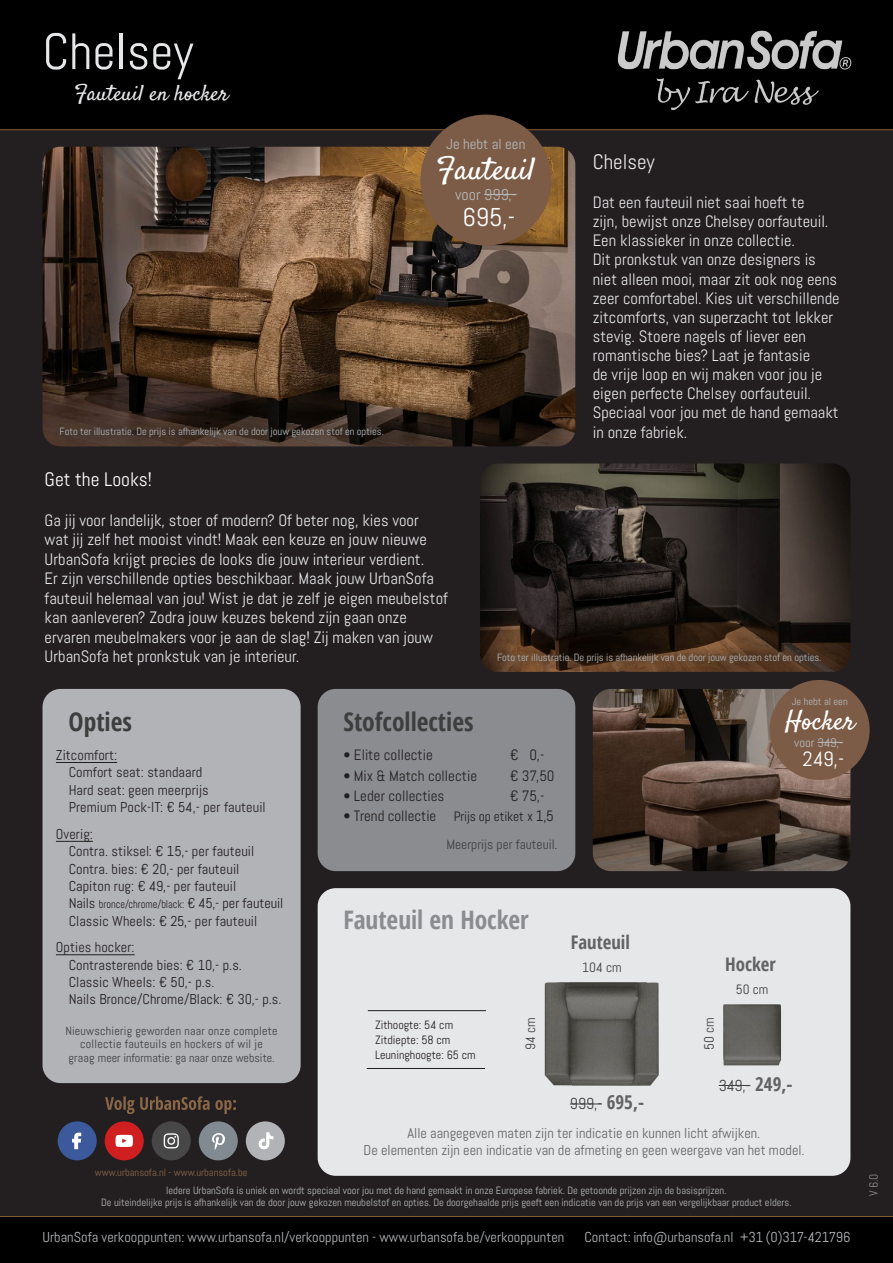
<style>
.page{position:relative;width:893px;height:1263px;background:#231f20}
.page>*{position:absolute;margin:0;border:0;box-sizing:border-box;transform-origin:0 0}
.t1{font:51px "Abel";color:#e6e7e9}
.t2{font:31.5px "Satisfy";color:#fff}
.t3{font:26.85px "Satisfy";color:#fff}
.t4{font:25.65px "Abel";color:#fff}
.t5{font:700 condensed 25.5px "Open Sans";color:#3e3e3f}
.t6{font:700 condensed 25.5px "Open Sans";color:#8a8c8f}
.t7{font:22.2px "Satisfy";color:#e6e7e9}
.t8{font:21px "Abel";color:#e6e7e9}
.t9{font:20.55px "Abel";color:#fff}
.t10{font:19.5px "Abel";color:#fff}
.t11{font:700 condensed 18.75px "Open Sans";color:#636366}
.t12{font:16.5px/19px "Abel";color:#e6e7e9}
.t13{font:15.9px "Abel";color:#3e3e3f}
.t14{font:15.6px "Abel";color:#b6b9bb}
.t15{font:15px "Abel";color:#231f20}
.t16{font:14.55px "Abel";color:#b6b9bb}
.t17{font:14.4px "Abel";color:#b6b9bb}
.t18{font:14.25px/17.4px "Abel";letter-spacing:.005em;color:#231f20}
.t19{font:14.25px/17.1px "Abel";color:#636366;text-align:center}
.t20{font:13.5px "Abel";color:#3e3e3f}
.t21{font:12.45px "Abel";color:#b6b9bb}
.t22{font:12px/13.5px "Abel";letter-spacing:.02em;color:#3e3e3f;text-align:center}
.t23{font:12px/15px "Abel";color:#231f20}
.t24{font:12px "Abel";color:#8a8c8f}
.t25{font:10.5px/12px "Abel";color:#b6b9bb;text-align:center}
.t26{font:10.5px "Abel";color:#8b6748}
.t27{font:10.35px "Abel";color:#b6b9bb}
.s1{font-size:25.5px}
.s2{font-size:13.5px}
.s3{font-size:14.25px}
.s4{font-size:11.25px}
.s5{font-family:"Open Sans";font-weight:700;font-stretch:condensed;font-size:19.05px;color:#636366}
</style>
<div class="page">
<div style="left:0;top:0;width:893px;height:130px;background:#000001"></div>
<img style="left:617px;top:30px;width:235px;height:81px">
<hr style="left:0;top:129px;width:893px;height:1px;background:#805c3b">
<div style="left:0;top:1216px;width:893px;height:47px;background:#000001"></div>
<img style="left:43px;top:147px;width:532px;height:299px">
<img style="left:480px;top:463px;width:370px;height:209px">
<hr style="left:0;top:1216px;width:893px;height:1px;background:#805c3b">
<img style="left:593px;top:689px;width:257px;height:182px">
<div style="left:43px;top:689px;width:258px;height:394px;background:#b2b3b7;border-radius:18px"></div>
<hr style="left:56px;top:762px;width:61px;height:1px;background:#231f20">
<hr style="left:56px;top:841px;width:37px;height:1px;background:#231f20">
<hr style="left:56px;top:954px;width:79px;height:1px;background:#231f20">
<div style="left:420px;top:115px;width:131px;height:131px;background:#7c5c47;border-radius:50%"></div>
<hr style="left:484px;top:194px;width:33px;height:1px;background:#b6b9bb">
<svg style="left:53px;top:422px;width:336px;height:22px;background:#3e2f27"></svg>
<svg style="left:491px;top:647px;width:336px;height:23px;background:#513622"></svg>
<div style="left:770px;top:680px;width:100px;height:100px;background:#7c5c47;border-radius:50%"></div>
<svg style="left:817px;top:742px;width:26px;height:1px"></svg>
<div style="left:318px;top:888px;width:532px;height:288px;background:#e6e7e9;border-radius:18px"></div>
<div style="left:318px;top:689px;width:257px;height:182px;background:#8a8c8f;border-radius:18px"></div>
<img style="left:718px;top:1004px;width:63px;height:82px">
<hr style="left:719px;top:1085px;width:31px;height:1px;background:#3e3e3f">
<hr style="left:368px;top:1010px;width:118px;height:1px;background:#231f20">
<hr style="left:367px;top:1068px;width:118px;height:1px;background:#231f20">
<img style="left:544px;top:982px;width:115px;height:104px">
<hr style="left:570px;top:1104px;width:32px;height:1px;background:#3e3e3f">
<svg style="left:105px;top:1096px;width:131px;height:18px"></svg>
<div style="left:152px;top:1121px;width:39px;height:39px;background:#474747;border-radius:50%"></div>
<svg style="left:164px;top:1133px;width:15px;height:15px"></svg>
<div style="left:199px;top:1121px;width:39px;height:39px;background:#818a91;border-radius:50%"></div>
<svg style="left:212px;top:1133px;width:13px;height:17px"></svg>
<div style="left:105px;top:1121px;width:39px;height:39px;background:#cf1f21;border-radius:50%"></div>
<svg style="left:116px;top:1135px;width:17px;height:12px"></svg>
<div style="left:58px;top:1121px;width:39px;height:39px;background:#3c599b;border-radius:50%"></div>
<svg style="left:72px;top:1133px;width:9px;height:16px"></svg>
<div style="left:246px;top:1121px;width:39px;height:39px;background:#b2b3b7;border-radius:50%"></div>
<svg style="left:259px;top:1132px;width:14px;height:17px"></svg>
<h1 class="t1" style="left:43px;top:29px;width:152px">Chelsey</h1>
<h3 class="t7" style="left:74px;top:84px;width:156px">Fauteuil en hocker</h3>
<p class="t16" style="left:446px;top:138px;width:81px">Je hebt al een</p>
<h2 class="t2" style="left:437px;top:156px;width:100px">Fauteuil</h2>
<p class="t14" style="left:455px;top:187px;width:63px">voor 999,-</p>
<h3 class="t4" style="left:462px;top:206px;width:54px">695,-</h3>
<p class="t25" style="left:60px;top:426px;width:326px">Foto ter illustratie. De prijs is afhankelijk van de door jouw gekozen stof en opties.</p>
<p class="t8" style="left:593px;top:153px;width:64px">Chelsey</p>
<p class="t12" style="left:593px;top:194px;width:248px">Dat een fauteuil niet saai hoeft te<br>zijn, bewijst onze Chelsey oorfauteuil.<br>Een klassieker in onze collectie.<br>Dit pronkstuk van onze designers is niet alleen mooi, maar zit ook nog eens zeer comfortabel. Kies uit verschillende zitcomforts, van superzacht tot lekker stevig. Stoere nagels of liever een romantische bies? Laat je fantasie<br>de vrije loop en wij maken voor jou je eigen perfecte Chelsey oorfauteuil.<br>Speciaal voor jou met de hand gemaakt in onze fabriek.</p>
<p class="t10" style="left:45px;top:470px;width:109px">Get the Looks!</p>
<p class="t12" style="left:45px;top:512px;width:405px">Ga jij voor landelijk, stoer of modern? Of beter nog, kies voor<br>wat jij zelf het mooist vindt! Maak een keuze en jouw nieuwe UrbanSofa krijgt precies de looks die jouw interieur verdient.<br>Er zijn verschillende opties beschikbaar. Maak jouw UrbanSofa fauteuil helemaal van jou! Wist je dat je zelf je eigen meubelstof kan aanleveren? Zodra jouw keuzes bekend zijn gaan onze ervaren meubelmakers voor je aan de slag! Zij maken van jouw UrbanSofa het pronkstuk van je interieur.</p>
<p class="t25" style="left:497px;top:652px;width:326px">Foto ter illustratie. De prijs is afhankelijk van de door jouw gekozen stof en opties.</p>
<p class="t27" style="left:792px;top:696px;width:58px">Je hebt al een</p>
<h3 class="t3" style="left:785px;top:709px;width:71px"><span class="s1">H</span>ocker</h3>
<p class="t21" style="left:794px;top:737px;width:50px">voor 349,-</p>
<p class="t9" style="left:803px;top:750px;width:43px">249,-</p>
<h3 class="t5" style="left:343px;top:711px;width:132px">Stofcollecties</h3>
<p class="t15" style="left:343px;top:748px;width:91px">• Elite collectie</p>
<p class="t15" style="left:510px;top:748px;width:36px">€ 0,-</p>
<p class="t15" style="left:343px;top:769px;width:135px">• Mix &amp; Match collectie</p>
<p class="t15" style="left:510px;top:769px;width:46px">€ 37,50</p>
<p class="t15" style="left:343px;top:789px;width:103px">• Leder collecties</p>
<p class="t15" style="left:510px;top:789px;width:36px">€ 75,-</p>
<p class="t15" style="left:343px;top:809px;width:212px">• Trend collectie <span class="s2">Prijs op etiket</span> <span class="s3">x</span> 1,5</p>
<p class="t20" style="left:446px;top:839px;width:112px">Meerprijs per fauteuil.</p>
<h3 class="t5" style="left:69px;top:711px;width:65px">Opties</h3>
<p class="t18" style="left:69px;top:747px;width:199px;text-indent:-13px">Zitcomfort:<br>Comfort seat: standaard<br>Hard seat: geen meerprijs<br>Premium Pock-IT: € 54,- per fauteuil</p>
<p class="t18" style="left:69px;top:826px;width:216px;text-indent:-13px">Overig:<br>Contra. stiksel: € 15,- per fauteuil<br>Contra. bies: € 20,- per fauteuil<br>Capiton rug: € 49,- per fauteuil<br>Nails <span class="s4">bronce/chrome/black:</span> € 45,- per fauteuil<br>Classic Wheels: € 25,- per fauteuil</p>
<p class="t18" style="left:69px;top:939px;width:214px;text-indent:-13px">Opties hocker:<br>Contrasterende bies: € 10,- p.s.<br>Classic Wheels: € 50,- p.s.<br>Nails Bronce/Chrome/Black: € 30,- p.s.</p>
<h3 class="t6" style="left:343px;top:910px;width:187px">Fauteuil en Hocker</h3>
<p class="t11" style="left:571px;top:935px;width:61px">Fauteuil</p>
<p class="t11" style="left:725px;top:957px;width:52px">Hocker</p>
<p class="t20" style="left:582px;top:961px;width:41px">104 cm</p>
<p class="t20" style="left:736px;top:983px;width:34px">50 cm</p>
<p class="t22" style="left:65px;top:1024px;width:214px">Nieuwschierig geworden naar onze complete collectie fauteuils en hockers of wil je<br>graag meer informatie: ga naar onze website.</p>
<p class="t26" style="left:95px;top:1167px;width:154px">www.urbansofa.nl - www.urbansofa.be</p>
<p class="t23" style="left:375px;top:1018px;width:102px">Zithoogte: 54 cm<br>Zitdiepte: 58 cm<br>Leuninghoogte: 65 cm</p>
<p class="t20" style="left:525px;top:1050px;width:34px;rotate:-90deg">94 cm</p>
<p class="t13" style="left:570px;top:1097px;width:76px">999,- <span class="s5">695,-</span></p>
<p class="t20" style="left:703px;top:1050px;width:34px;rotate:-90deg">50 cm</p>
<p class="t13" style="left:719px;top:1078px;width:75px">349,- <span class="s5">249,-</span></p>
<p class="t19" style="left:364px;top:1125px;width:442px">Alle aangegeven maten zijn ter indicatie en kunnen licht afwijken.<br>De elementen zijn een indicatie van de afmeting en geen weergave van het model.</p>
<p class="t25" style="left:101px;top:1184px;width:692px">Iedere UrbanSofa is uniek en wordt speciaal voor jou met de hand gemaakt in onze Europese fabriek. De getoonde prijzen zijn de basisprijzen.<br>De uiteindelijke prijs is afhankelijk van de door jouw gekozen meubelstof en opties. De doorgehaalde prijs geeft een indicatie van de prijs van een vergelijkbaar product elders.</p>
<p class="t17" style="left:43px;top:1231px;width:523px">UrbanSofa verkooppunten: www.urbansofa.nl/verkooppunten - www.urbansofa.be/verkooppunten</p>
<p class="t17" style="left:585px;top:1231px;width:267px">Contact: info@urbansofa.nl +31 (0)317-421796</p>
<p class="t24" style="left:868px;top:1196px;width:24px;rotate:-90deg">V 6.0</p>
</div>
